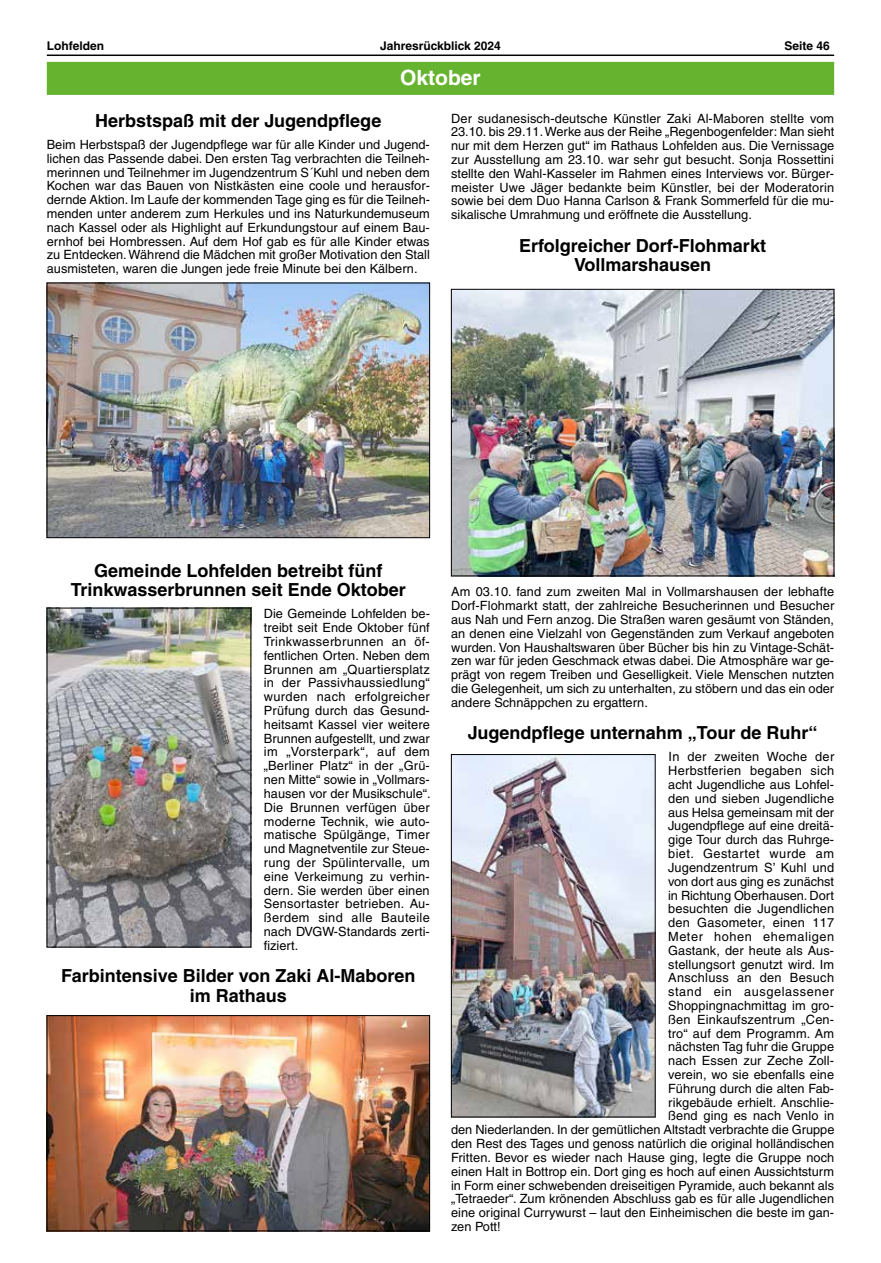
<style>
.page{position:relative;width:881px;height:1263px;background:#fff}
.page>*{position:absolute;margin:0;border:0;box-sizing:border-box;transform-origin:0 0}
.t1{font:700 21px "Helvetica LT";color:#fff}
.t2{font:700 18px/19.5px "Helvetica LT";color:#000;text-align:center}
.t3{font:12.75px/13.8px "Helvetica LT";color:#000;text-align:justify}
.t4{font:12.75px "Helvetica LT";letter-spacing:.025em;color:#000}
.t5{font:12.75px "Helvetica LT";letter-spacing:.03em;color:#000}
.t6{font:12.75px "Helvetica LT";letter-spacing:.035em;color:#000}
.t7{font:12.75px "Helvetica LT";letter-spacing:.02em;color:#000}
.t8{font:12.75px "Helvetica LT";letter-spacing:.045em;color:#000}
.t9{font:12.75px "Helvetica LT";letter-spacing:.04em;color:#000}
.t10{font:700 12px "Helvetica LT";color:#000}
</style>
<div class="page">
<hr style="left:47px;top:55px;width:786px;height:1px;background:#000">
<img style="left:453px;top:291px;width:378px;height:283px">
<div style="left:451px;top:289px;width:382px;height:287px;border:1px solid #000"></div>
<img style="left:453px;top:756px;width:200px;height:359px">
<div style="left:451px;top:754px;width:204px;height:363px;border:1px solid #000"></div>
<img style="left:49px;top:285px;width:378px;height:251px">
<div style="left:47px;top:283px;width:382px;height:255px;border:1px solid #000"></div>
<img style="left:49px;top:610px;width:200px;height:335px">
<div style="left:47px;top:608px;width:204px;height:339px;border:1px solid #000"></div>
<img style="left:49px;top:1017px;width:378px;height:212px">
<div style="left:47px;top:1015px;width:382px;height:216px;border:1px solid #000"></div>
<div style="left:47px;top:62px;width:786px;height:33px;background:#65b32e"></div>
<p class="t10" style="left:47px;top:38px;width:59px">Lohfelden</p>
<p class="t10" style="left:380px;top:38px;width:122px">Jahresrückblick 2024</p>
<p class="t10" style="left:784px;top:38px;width:47px">Seite 46</p>
<h1 class="t1" style="left:400px;top:64px;width:82px">Oktober</h1>
<h2 class="t2" style="left:95px;top:110px;width:288px">Herbstspaß mit der Jugendpflege</h2>
<p class="t3" style="left:47px;top:137px;width:384px">Beim Herbstspaß der Jugendpflege war für alle Kinder und Jugend&shy;lichen das Passende dabei. Den ersten Tag verbrachten die Teilneh&shy;merinnen und Teilnehmer im Jugendzentrum S´Kuhl und neben dem Kochen war das Bauen von Nistkästen eine coole und herausfor&shy;dernde Aktion. Im Laufe der kommenden Tage ging es für die Teilneh&shy;menden unter anderem zum Herkules und ins Naturkundemuseum nach Kassel oder als Highlight auf Erkundungstour auf einem Bau&shy;ernhof bei Hombressen. Auf dem Hof gab es für alle Kinder etwas zu Entdecken. Während die Mädchen mit großer Motivation den Stall ausmisteten, waren die Jungen jede freie Minute bei den Kälbern.</p>
<p class="t3" style="left:451px;top:111px;width:384px">Der sudanesisch-deutsche Künstler Zaki Al-Maboren stellte vom 23.10. bis 29.11. Werke aus der Reihe „Regenbogenfelder: Man sieht nur mit dem Herzen gut“ im Rathaus Lohfelden aus. Die Vernissage zur Ausstellung am 23.10. war sehr gut besucht. Sonja Rossettini stellte den Wahl-Kasseler im Rahmen eines Interviews vor. Bürger&shy;meister Uwe Jäger bedankte beim Künstler, bei der Moderatorin sowie bei dem Duo Hanna Carlson &amp; Frank Sommerfeld für die mu&shy;sikalische Umrahmung und eröffnete die Ausstellung.</p>
<h2 class="t2" style="left:519px;top:235px;width:248px">Erfolgreicher Dorf-Flohmarkt<br>Vollmarshausen</h2>
<h2 class="t2" style="left:71px;top:560px;width:336px">Gemeinde Lohfelden betreibt fünf<br>Trinkwasserbrunnen seit Ende Oktober</h2>
<p class="t3" style="left:264px;top:607px;width:168px">Die Gemeinde Lohfelden be&shy;treibt seit Ende Oktober fünf Trinkwasserbrunnen an öf&shy;fentlichen Orten. Neben dem Brunnen am „Quartiersplatz in der Passivhaussiedlung“ wurden nach erfolgreicher Prüfung durch das Gesund&shy;heitsamt Kassel vier weitere Brunnen aufgestellt, und zwar im „Vorsterpark“, auf dem „Berliner Platz“ in der „Grü&shy;nen Mitte“ sowie in „Vollmars&shy;hausen vor der Musikschule“.<br>Die Brunnen verfügen über moderne Technik, wie auto&shy;matische Spülgänge, Timer und Magnetventile zur Steue&shy;rung der Spülintervalle, um eine Verkeimung zu verhin&shy;dern. Sie werden über einen Sensortaster betrieben. Au&shy;ßerdem sind alle Bauteile nach DVGW-Standards zerti&shy;fiziert.</p>
<h2 class="t2" style="left:61px;top:966px;width:356px">Farbintensive Bilder von Zaki Al-Maboren im Rathaus</h2>
<p class="t3" style="left:451px;top:585px;width:384px">Am 03.10. fand zum zweiten Mal in Vollmarshausen der lebhafte Dorf-Flohmarkt statt, der zahlreiche Besucherinnen und Besucher aus Nah und Fern anzog. Die Straßen waren gesäumt von Ständen, an denen eine Vielzahl von Gegenständen zum Verkauf angeboten wurden. Von Haushaltswaren über Bücher bis hin zu Vintage-Schät&shy;zen war für jeden Geschmack etwas dabei. Die Atmosphäre war ge&shy;prägt von regem Treiben und Geselligkeit. Viele Menschen nutzten die Gelegenheit, um sich zu unterhalten, zu stöbern und das ein oder andere Schnäppchen zu ergattern.</p>
<h2 class="t2" style="left:467px;top:723px;width:351px">Jugendpflege unternahm „Tour de Ruhr“</h2>
<p class="t4" style="left:668px;top:749px;width:167px">In der zweiten Woche der</p>
<p class="t5" style="left:668px;top:763px;width:167px">Herbstferien begaben sich</p>
<p class="t3" style="left:668px;top:778px;width:167px">acht Jugendliche aus Lohfel-</p>
<p class="t3" style="left:668px;top:791px;width:167px">den und sieben Jugendliche</p>
<p class="t3" style="left:668px;top:805px;width:167px">aus Helsa gemeinsam mit der</p>
<p class="t3" style="left:668px;top:819px;width:167px">Jugendpflege auf eine dreitä-</p>
<p class="t3" style="left:668px;top:833px;width:167px">gige Tour durch das Ruhrge-</p>
<p class="t6" style="left:668px;top:846px;width:167px">biet. Gestartet wurde am</p>
<p class="t3" style="left:668px;top:860px;width:167px">Jugendzentrum S’ Kuhl und</p>
<p class="t3" style="left:668px;top:874px;width:167px">von dort aus ging es zunächst</p>
<p class="t3" style="left:668px;top:888px;width:167px">in Richtung Oberhausen. Dort</p>
<p class="t3" style="left:668px;top:902px;width:167px">besuchten die Jugendlichen</p>
<p class="t7" style="left:668px;top:915px;width:167px">den Gasometer, einen 117</p>
<p class="t9" style="left:668px;top:929px;width:167px">Meter hohen ehemaligen</p>
<p class="t3" style="left:668px;top:943px;width:167px">Gastank, der heute als Aus-</p>
<p class="t3" style="left:668px;top:957px;width:167px">stellungsort genutzt wird. Im</p>
<p class="t4" style="left:668px;top:970px;width:167px">Anschluss an den Besuch</p>
<p class="t8" style="left:668px;top:984px;width:167px">stand ein ausgelassener</p>
<p class="t3" style="left:668px;top:998px;width:167px">Shoppingnachmittag im gro-</p>
<p class="t3" style="left:668px;top:1012px;width:167px">ßen Einkaufszentrum „Cen-</p>
<p class="t3" style="left:668px;top:1026px;width:167px">tro“ auf dem Programm. Am</p>
<p class="t3" style="left:668px;top:1040px;width:167px">nächsten Tag fuhr die Gruppe</p>
<p class="t3" style="left:668px;top:1054px;width:167px">nach Essen zur Zeche Zoll-</p>
<p class="t3" style="left:668px;top:1067px;width:167px">verein, wo sie ebenfalls eine</p>
<p class="t3" style="left:668px;top:1081px;width:167px">Führung durch die alten Fab-</p>
<p class="t3" style="left:668px;top:1095px;width:167px">rikgebäude erhielt. Anschlie-</p>
<p class="t3" style="left:668px;top:1109px;width:167px">ßend ging es nach Venlo in</p>
<p class="t3" style="left:451px;top:1123px;width:384px">den Niederlanden. In der gemütlichen Altstadt verbrachte die Gruppe</p>
<p class="t3" style="left:451px;top:1137px;width:384px">den Rest des Tages und genoss natürlich die original holländischen</p>
<p class="t3" style="left:451px;top:1150px;width:384px">Fritten. Bevor es wieder nach Hause ging, legte die Gruppe noch</p>
<p class="t3" style="left:451px;top:1164px;width:384px">einen Halt in Bottrop ein. Dort ging es hoch auf einen Aussichtsturm</p>
<p class="t3" style="left:451px;top:1178px;width:384px">in Form einer schwebenden dreiseitigen Pyramide, auch bekannt als</p>
<p class="t3" style="left:451px;top:1192px;width:384px">„Tetraeder“. Zum krönenden Abschluss gab es für alle Jugendlichen</p>
<p class="t3" style="left:451px;top:1206px;width:384px">eine original Currywurst – laut den Einheimischen die beste im gan-</p>
<p class="t3" style="left:451px;top:1219px;width:51px">zen Pott!</p>
</div>
